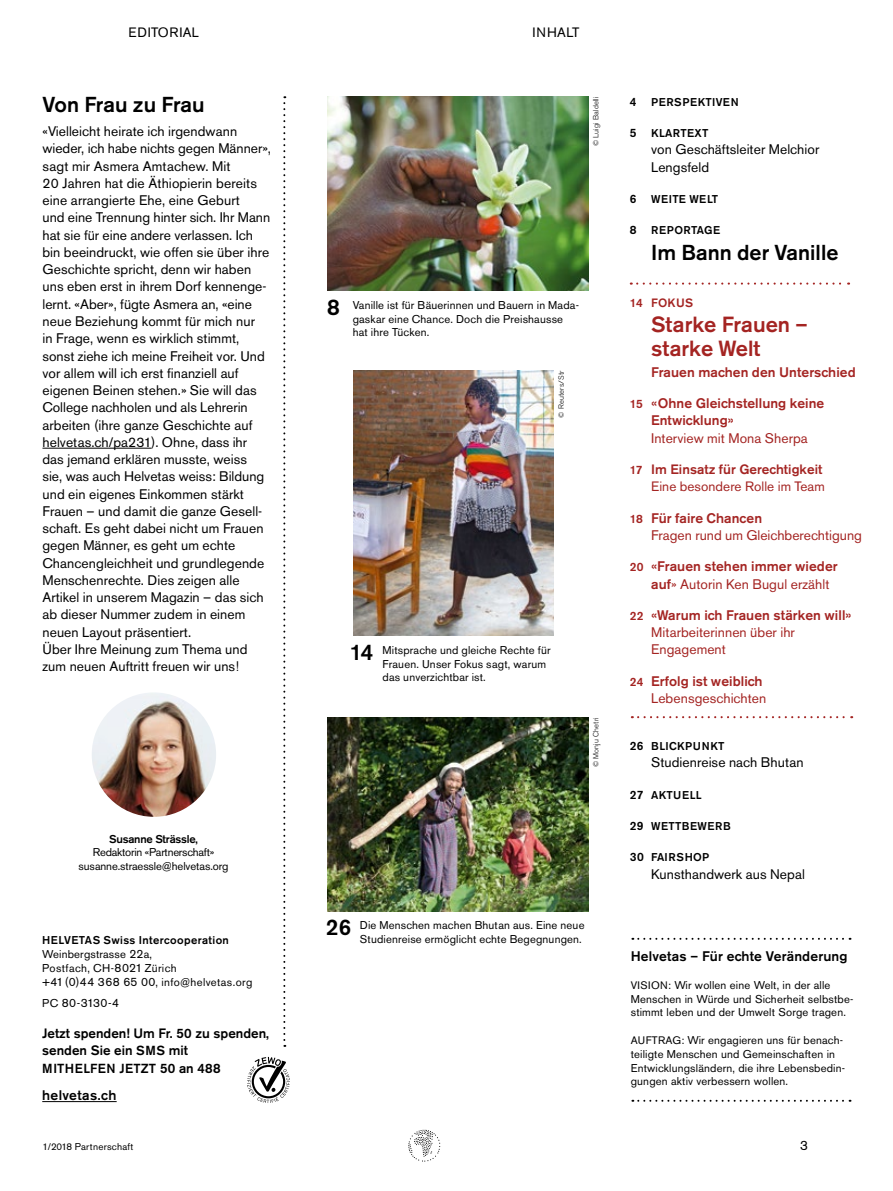
<style>
.page{position:relative;width:893px;height:1191px;background:#fff}
.page>*{position:absolute;margin:0;border:0;box-sizing:border-box;transform-origin:0 0}
.t1{font:500 21.75px/24px "Akzidenz Grotesk BE";color:#a42422}
.t2{font:500 21.45px "Akzidenz Grotesk BE";color:#000}
.t3{font:13.8px/17.2px "Akzidenz Grotesk BE";letter-spacing:.005em;color:#000}
.t4{font:500 13.8px/17.2px "Akzidenz Grotesk BE";letter-spacing:.005em;color:#a42422}
.t5{font:13.8px/17.2px "Akzidenz Grotesk BE";letter-spacing:.005em;color:#a42422}
.t6{font:500 13.8px "Akzidenz Grotesk BE";letter-spacing:.01em;color:#000}
.t7{font:500 13.5px/17.2px "Akzidenz Grotesk BE";letter-spacing:.005em;color:#a42422;text-align:right}
.t8{font:500 13.5px/17.2px "Akzidenz Grotesk BE";color:#000}
.t9{font:13.5px "Akzidenz Grotesk BE";letter-spacing:.025em;color:#000}
.t10{font:500 13.05px "Akzidenz Grotesk BE";letter-spacing:.02em;color:#000}
.t11{font:12px "Akzidenz Grotesk BE";color:#000}
.t12{font:500 12px "Akzidenz Grotesk BE";letter-spacing:.02em;color:#a42422}
.t13{font:11.25px/13.8px "Akzidenz Grotesk BE";letter-spacing:.015em;color:#000}
.t14{font:11.25px/13.8px "Akzidenz Grotesk BE";letter-spacing:-.01em;color:#000;text-align:center}
.t15{font:500 11.25px "Akzidenz Grotesk BE";letter-spacing:.045em;color:#000}
.t16{font:500 11.25px "Akzidenz Grotesk BE";letter-spacing:.025em;color:#000}
.t17{font:500 11.25px "Akzidenz Grotesk BE";letter-spacing:-.02em;color:#000}
.t18{font:9.75px "Akzidenz Grotesk BE";letter-spacing:.02em;color:#000}
.t19{font:300 7.5px "Akzidenz Grotesk BE";letter-spacing:.02em;color:#000}
.s1{font-weight:500;font-size:22.5px}
.s2{font-weight:500}
.s3{font-size:12px}
.s4{font-size:11.25px}
.s5{font-size:13.05px}
.s6{font-size:13.5px}
.s7{font-weight:400}
.s8{font-weight:500;font-size:12px}
.s9{font-size:10.8px}
</style>
<div class="page">
<img style="left:327px;top:96px;width:261px;height:195px">
<hr style="left:42px;top:448px;width:109px;height:1px;background:#000">
<svg style="left:247px;top:1057px;width:43px;height:46px"></svg>
<hr style="left:42px;top:1101px;width:75px;height:1px;background:#000">
<img style="left:92px;top:692px;width:124px;height:125px;border-radius:62px">
<svg style="left:283px;top:96px;width:2px;height:950px"></svg>
<svg style="left:632px;top:937px;width:218px;height:2px"></svg>
<svg style="left:632px;top:1099px;width:218px;height:2px"></svg>
<svg style="left:632px;top:716px;width:220px;height:2px"></svg>
<svg style="left:631px;top:282px;width:218px;height:3px"></svg>
<img style="left:327px;top:717px;width:261px;height:194px">
<img style="left:354px;top:370px;width:199px;height:266px">
<svg style="left:408px;top:1129px;width:32px;height:32px"></svg>
<p class="t9" style="left:128px;top:25px;width:72px">EDITORIAL</p>
<p class="t9" style="left:533px;top:25px;width:48px">INHALT</p>
<h2 class="t2" style="left:42px;top:91px;width:164px">Von Frau zu Frau</h2>
<p class="t3" style="left:42px;top:123px;width:230px">«Vielleicht heirate ich irgendwann wieder, ich habe nichts gegen Männer», sagt mir Asmera Amtachew. Mit<br>20 Jahren hat die Äthiopierin bereits eine arrangierte Ehe, eine Geburt<br>und eine Trennung hinter sich. Ihr Mann hat sie für eine andere verlassen. Ich bin beeindruckt, wie offen sie über ihre Geschichte spricht, denn wir haben uns eben erst in ihrem Dorf kennenge&shy;lernt. «Aber», fügte Asmera an, «eine neue Beziehung kommt für mich nur<br>in Frage, wenn es wirklich stimmt, sonst ziehe ich meine Freiheit vor. Und vor allem will ich erst finanziell auf eigenen Beinen stehen.» Sie will das College nachholen und als Lehrerin arbeiten (ihre ganze Geschichte auf helvetas.ch/pa231). Ohne, dass ihr das jemand erklären musste, weiss<br>sie, was auch Helvetas weiss: Bildung und ein eigenes Einkommen stärkt Frauen – und damit die ganze Gesell&shy;schaft. Es geht dabei nicht um Frauen gegen Männer, es geht um echte Chancengleichheit und grundlegende Menschenrechte. Dies zeigen alle Artikel in unserem Magazin – das sich ab dieser Nummer zudem in einem neuen Layout präsentiert.<br>Über Ihre Meinung zum Thema und zum neuen Auftritt freuen wir uns!</p>
<p class="t19" style="left:592px;top:146px;width:52px;rotate:-90deg">© Luigi Baldelli</p>
<p class="t13" style="left:353px;top:298px;width:228px;text-indent:-26px"><span class="s1">8</span> Vanille ist für Bäuerinnen und Bauern in Mada&shy;gaskar eine Chance. Doch die Preishausse hat ihre Tücken.</p>
<p class="t19" style="left:557px;top:417px;width:49px;rotate:-90deg">© Reuters/Str</p>
<p class="t13" style="left:383px;top:643px;width:170px;text-indent:-33px"><span class="s1">14</span> Mitsprache und gleiche Rechte für<br>Frauen. Unser Fokus sagt, warum das unverzichtbar ist.</p>
<p class="t19" style="left:592px;top:767px;width:51px;rotate:-90deg">© Monju Chetri</p>
<p class="t17" style="left:109px;top:831px;width:90px">Susanne Strässle,</p>
<p class="t14" style="left:78px;top:845px;width:152px">Redaktorin «Partnerschaft» susanne.straessle@helvetas.org</p>
<p class="t13" style="left:42px;top:933px;width:212px"><span class="s2">HELVETAS Swiss Intercooperation<br></span>Weinbergstrasse <span class="s3">22</span>a,<br>Postfach, CH-<span class="s3">8021</span> Zürich<br><span class="s3">+41 (0)44 368 65 00</span>, info@helvetas.org</p>
<p class="t11" style="left:42px;top:995px;width:78px"><span class="s4">PC</span> 80-3130-4</p>
<p class="t8" style="left:42px;top:1024px;width:228px">Jetzt spenden! Um Fr. 50 zu spenden, senden Sie ein <span class="s5">SMS</span> mit</p>
<p class="t10" style="left:42px;top:1060px;width:180px">MITHELFEN JETZT <span class="s6">50 an 488</span></p>
<p class="t6" style="left:42px;top:1087px;width:76px">helvetas.ch</p>
<p class="t13" style="left:326px;top:918px;width:260px;text-align:right"><span class="s1">26</span> Die Menschen machen Bhutan aus. Eine neue<br>Studienreise ermöglicht echte Begegnungen.</p>
<p class="t15" style="left:630px;top:95px;width:110px"><span class="s3">4</span> PERSPEKTIVEN</p>
<p class="t16" style="left:630px;top:126px;width:80px"><span class="s3">5</span> KLARTEXT</p>
<p class="t3" style="left:651px;top:141px;width:170px">von Geschäftsleiter Melchior<br>Lengsfeld</p>
<p class="t15" style="left:630px;top:192px;width:90px"><span class="s3">6</span> WEITE WELT</p>
<p class="t16" style="left:630px;top:223px;width:92px"><span class="s3">8</span> REPORTAGE</p>
<h2 class="t2" style="left:651px;top:239px;width:189px">Im Bann der Vanille</h2>
<p class="t12" style="left:630px;top:295px;width:65px">14 FOKUS</p>
<h1 class="t1" style="left:651px;top:312px;width:158px">Starke Frauen – starke Welt</h1>
<p class="t4" style="left:651px;top:363px;width:206px">Frauen machen den Unterschied</p>
<p class="t4" style="left:651px;top:395px;width:175px;text-indent:-21px"><span class="s3">15</span> «Ohne Gleichstellung keine<br>Entwicklung»</p>
<p class="t5" style="left:651px;top:429px;width:158px">Interview mit Mona Sherpa</p>
<p class="t7" style="left:630px;top:460px;width:196px"><span class="s3">17</span> Im Einsatz für Gerechtigkeit<br><span class="s7">Eine besondere Rolle im Team</span></p>
<p class="t5" style="left:651px;top:509px;width:212px;text-indent:-21px"><span class="s8">18</span> <span class="s2">Für faire Chancen<br></span>Fragen rund um Gleichberechtigung</p>
<p class="t4" style="left:651px;top:558px;width:188px;text-indent:-21px"><span class="s3">20</span> «Frauen stehen immer wieder auf<span class="s7">» Autorin Ken Bugul erzählt</span></p>
<p class="t5" style="left:651px;top:606px;width:202px;text-indent:-21px"><span class="s8">22</span> <span class="s2">«Warum ich Frauen stärken will»<br></span>Mitarbeiterinnen über ihr<br>Engagement</p>
<p class="t4" style="left:630px;top:672px;width:138px;text-align:right"><span class="s3">24</span> Erfolg ist weiblich<br><span class="s7">Lebensgeschichten</span></p>
<p class="t15" style="left:630px;top:739px;width:96px"><span class="s3">26</span> BLICKPUNKT</p>
<p class="t3" style="left:651px;top:754px;width:154px">Studienreise nach Bhutan</p>
<p class="t16" style="left:630px;top:787px;width:73px"><span class="s3">27</span> AKTUELL</p>
<p class="t15" style="left:630px;top:819px;width:103px"><span class="s3">29</span> WETTBEWERB</p>
<p class="t16" style="left:630px;top:850px;width:81px"><span class="s3">30</span> FAIRSHOP</p>
<p class="t3" style="left:651px;top:865px;width:155px">Kunsthandwerk aus Nepal</p>
<p class="t6" style="left:631px;top:947px;width:218px">Helvetas – Für echte Veränderung</p>
<p class="t13" style="left:631px;top:978px;width:224px"><span class="s9">VISION:</span> Wir wollen eine Welt, in der alle<br>Menschen in Würde und Sicherheit selbstbe&shy;stimmt leben und der Umwelt Sorge tragen.</p>
<p class="t13" style="left:631px;top:1033px;width:215px"><span class="s9">AUFTRAG:</span> Wir engagieren uns für benach&shy;teiligte Menschen und Gemeinschaften in Entwicklungsländern, die ihre Lebensbedin&shy;gungen aktiv verbessern wollen.</p>
<p class="t18" style="left:43px;top:1140px;width:92px">1/2018 Partnerschaft</p>
<p class="t9" style="left:800px;top:1137px;width:9px">3</p>
</div>
